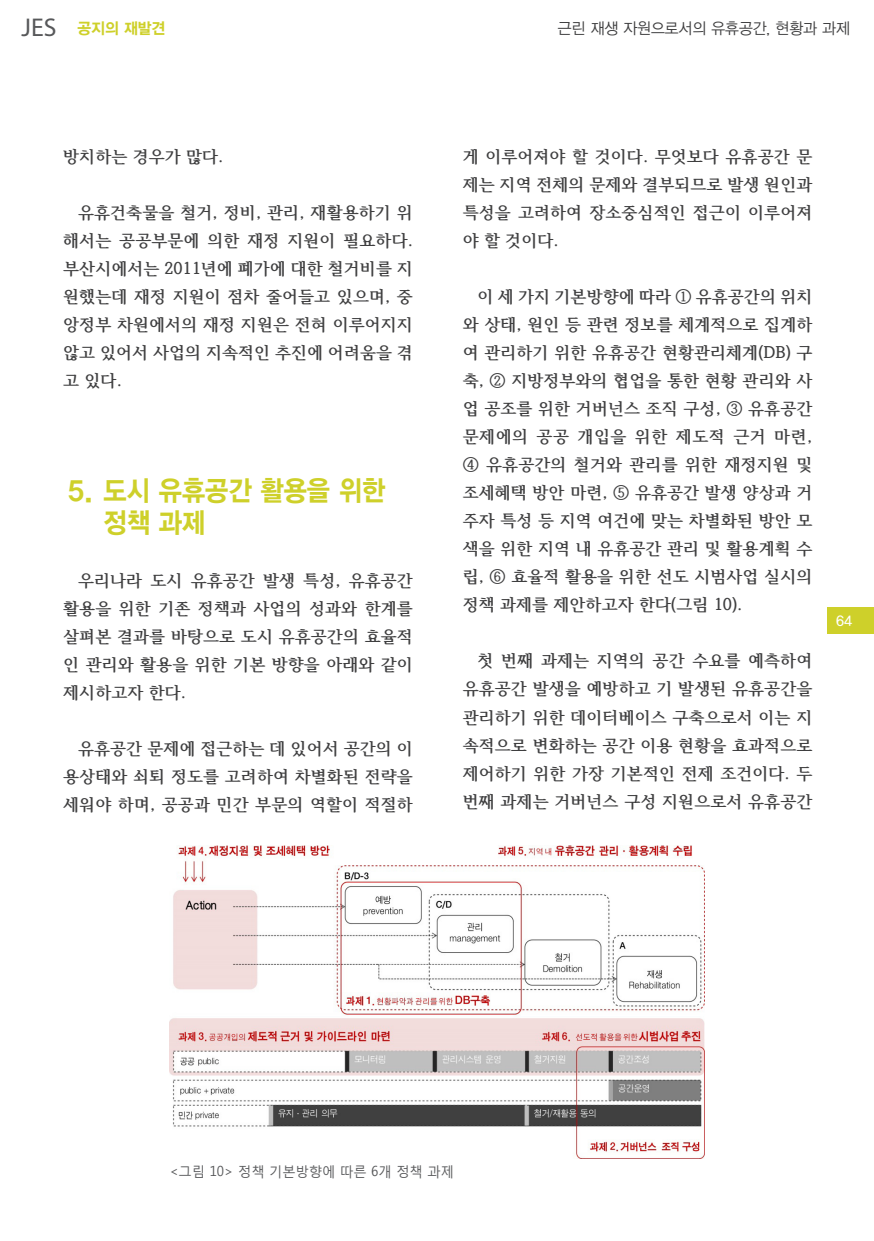
<style>
.page{position:relative;width:874px;height:1241px;background:#fff}
.page>*{position:absolute;margin:0;border:0;box-sizing:border-box;transform-origin:0 0}
.t1{font:28px "YDIYGO350";color:#ced02a}
.t2{font:28px "YDIYGO350";color:#ced02a;scale:.9 1}
.t3{font:700 16.62px/28px "HCR Batang";letter-spacing:-.005em;color:#3e3e3f;text-align:justify}
.t4{font:15.75px "YDIYGO320";color:#3e3e3f;scale:.95 1}
.t5{font:15.75px "YDIYGO350";color:#ced02a;scale:.95 1}
.t6{font:14px "Malgun Gothic";letter-spacing:-.005em;color:#57585a;scale:.95 1}
.t7{font:14px "YDIYGO330";color:#fff}
.s1{font-family:"Myriad Pro";font-size:25.72px;color:#57585a}
</style>
<div class="page">
<img style="left:169px;top:845px;width:535px;height:313px">
<div style="left:827px;top:607px;width:46px;height:27px;background:#ced02a"></div>
<p class="t5" style="left:22px;top:20px;width:153px"><span class="s1">JES</span> 공지의 재발견</p>
<p class="t4" style="left:557px;top:19px;width:308px">근린 재생 자원으로서의 유휴공간, 현황과 과제</p>
<p class="t3" style="left:63px;top:143px;width:162px">방치하는 경우가 많다.</p>
<p class="t3" style="left:63px;top:199px;width:351px;text-indent:15px">유휴건축물을 철거, 정비, 관리, 재활용하기 위 해서는 공공부문에 의한 재정 지원이 필요하다. 부산시에서는 2011년에 폐가에 대한 철거비를 지 원했는데 재정 지원이 점차 줄어들고 있으며, 중 앙정부 차원에서의 재정 지원은 전혀 이루어지지 않고 있어서 사업의 지속적인 추진에 어려움을 겪 고 있다.</p>
<p class="t1" style="left:68px;top:476px;width:318px">5. 도시 유휴공간 활용을 위한</p>
<p class="t2" style="left:103px;top:507px;width:114px">정책 과제</p>
<p class="t3" style="left:63px;top:566px;width:351px;text-indent:15px">우리나라 도시 유휴공간 발생 특성, 유휴공간 활용을 위한 기존 정책과 사업의 성과와 한계를 살펴본 결과를 바탕으로 도시 유휴공간의 효율적 인 관리와 활용을 위한 기본 방향을 아래와 같이 제시하고자 한다.</p>
<p class="t3" style="left:63px;top:734px;width:351px;text-indent:15px">유휴공간 문제에 접근하는 데 있어서 공간의 이 용상태와 쇠퇴 정도를 고려하여 차별화된 전략을 세워야 하며, 공공과 민간 부문의 역할이 적절하</p>
<p class="t3" style="left:462px;top:143px;width:351px">게 이루어져야 할 것이다. 무엇보다 유휴공간 문 제는 지역 전체의 문제와 결부되므로 발생 원인과 특성을 고려하여 장소중심적인 접근이 이루어져 야 할 것이다.</p>
<p class="t3" style="left:462px;top:283px;width:351px;text-indent:15px">이 세 가지 기본방향에 따라 ① 유휴공간의 위치 와 상태, 원인 등 관련 정보를 체계적으로 집계하 여 관리하기 위한 유휴공간 현황관리체계(DB) 구 축, ② 지방정부와의 협업을 통한 현황 관리와 사 업 공조를 위한 거버넌스 조직 구성, ③ 유휴공간 문제에의 공공 개입을 위한 제도적 근거 마련, ④ 유휴공간의 철거와 관리를 위한 재정지원 및 조세혜택 방안 마련, ⑤ 유휴공간 발생 양상과 거 주자 특성 등 지역 여건에 맞는 차별화된 방안 모 색을 위한 지역 내 유휴공간 관리 및 활용계획 수 립, ⑥ 효율적 활용을 위한 선도 시범사업 실시의 정책 과제를 제안하고자 한다(그림 10).</p>
<p class="t3" style="left:462px;top:647px;width:351px;text-indent:15px">첫 번째 과제는 지역의 공간 수요를 예측하여 유휴공간 발생을 예방하고 기 발생된 유휴공간을 관리하기 위한 데이터베이스 구축으로서 이는 지 속적으로 변화하는 공간 이용 현황을 효과적으로 제어하기 위한 가장 기본적인 전제 조건이다. 두 번째 과제는 거버넌스 구성 지원으로서 유휴공간</p>
<p class="t7" style="left:835px;top:613px;width:17px">64</p>
<p class="t6" style="left:169px;top:1162px;width:301px">&lt;그림 10&gt; 정책 기본방향에 따른 6개 정책 과제</p>
</div>
